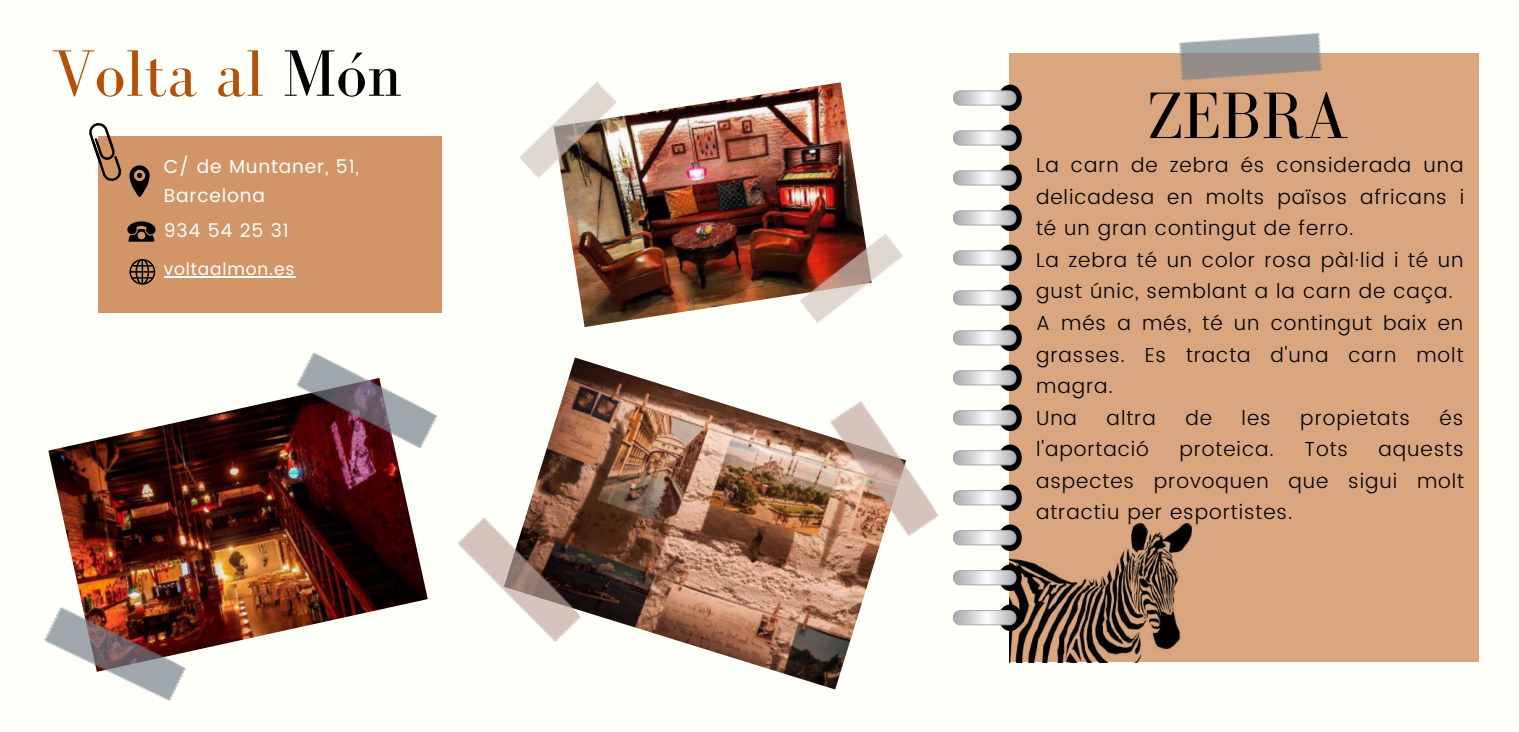
<style>
.page{position:relative;width:1519px;height:732px;background:#fff}
.page>*{position:absolute;margin:0;border:0;box-sizing:border-box;transform-origin:0 0}
.t1{font:67.5px "Bodoni FLF";color:#b45008}
.t2{font:67.5px "Bodoni FLF";color:#000}
.t3{font:300 20.25px/31.5px "Poppins";letter-spacing:.045em;color:#000}
.t4{font:18.75px/29.2px "Poppins";letter-spacing:.045em;color:#fff}
.t5{font:17.25px "Poppins";letter-spacing:.045em;color:#fff}
.s1{color:#000}
</style>
<div class="page">
<div style="left:0;top:0;width:1519px;height:731px;background:#fffff9"></div>
<img style="left:527px;top:357px;width:353px;height:332px">
<img style="left:48px;top:397px;width:380px;height:255px">
<div style="left:1009px;top:53px;width:469px;height:608px;background:#d9a67f"></div>
<img style="left:1179px;top:33px;width:143px;height:48px">
<img style="left:1009px;top:523px;width:182px;height:139px">
<img style="left:562px;top:82px;width:302px;height:245px">
<img style="left:292px;top:352px;width:146px;height:108px">
<img style="left:44px;top:599px;width:145px;height:102px">
<img style="left:519px;top:82px;width:106px;height:99px">
<img style="left:796px;top:231px;width:107px;height:95px">
<img style="left:825px;top:396px;width:114px;height:148px">
<img style="left:458px;top:511px;width:125px;height:141px">
<svg style="left:953px;top:85px;width:69px;height:545px"></svg>
<div style="left:98px;top:136px;width:344px;height:176px;background:#d19567"></div>
<svg style="left:89px;top:123px;width:32px;height:58px"></svg>
<svg style="left:129px;top:165px;width:21px;height:32px"></svg>
<svg style="left:127px;top:221px;width:28px;height:20px"></svg>
<svg style="left:129px;top:259px;width:26px;height:25px"></svg>
<hr style="left:164px;top:276px;width:131px;height:1px;background:#fff">
<h1 class="t1" style="left:52px;top:37px;width:352px">Volta al <span class="s1">Món</span></h1>
<p class="t4" style="left:164px;top:151px;width:197px">C/ de Muntaner, 51,<br>Barcelona</p>
<p class="t4" style="left:164px;top:216px;width:126px">934 54 25 31</p>
<p class="t5" style="left:164px;top:259px;width:132px">voltaalmon.es</p>
<h1 class="t2" style="left:1148px;top:79px;width:202px">ZEBRA</h1>
<p class="t3" style="left:1036px;top:149px;width:430px">La carn de zebra és considerada una delicadesa en molts països africans i té un gran contingut de ferro.<br>La zebra té un color rosa pàl·lid i té un gust únic, semblant a la carn de caça.<br>A més a més, té un contingut baix en grasses. Es tracta d'una carn molt magra.<br>Una</p>
<p class="t3" style="left:1106px;top:401px;width:51px">altra</p>
<p class="t3" style="left:1185px;top:401px;width:28px">de</p>
<p class="t3" style="left:1241px;top:401px;width:31px">les</p>
<p class="t3" style="left:1300px;top:401px;width:111px">propietats</p>
<p class="t3" style="left:1439px;top:401px;width:25px">és</p>
<p class="t3" style="left:1036px;top:433px;width:114px">l'aportació</p>
<p class="t3" style="left:1179px;top:433px;width:96px">proteica.</p>
<p class="t3" style="left:1304px;top:433px;width:45px">Tots</p>
<p class="t3" style="left:1036px;top:433px;width:430px;text-align:justify;text-indent:342px">aquests aspectes provoquen que sigui molt atractiu per esportistes.</p>
</div>
